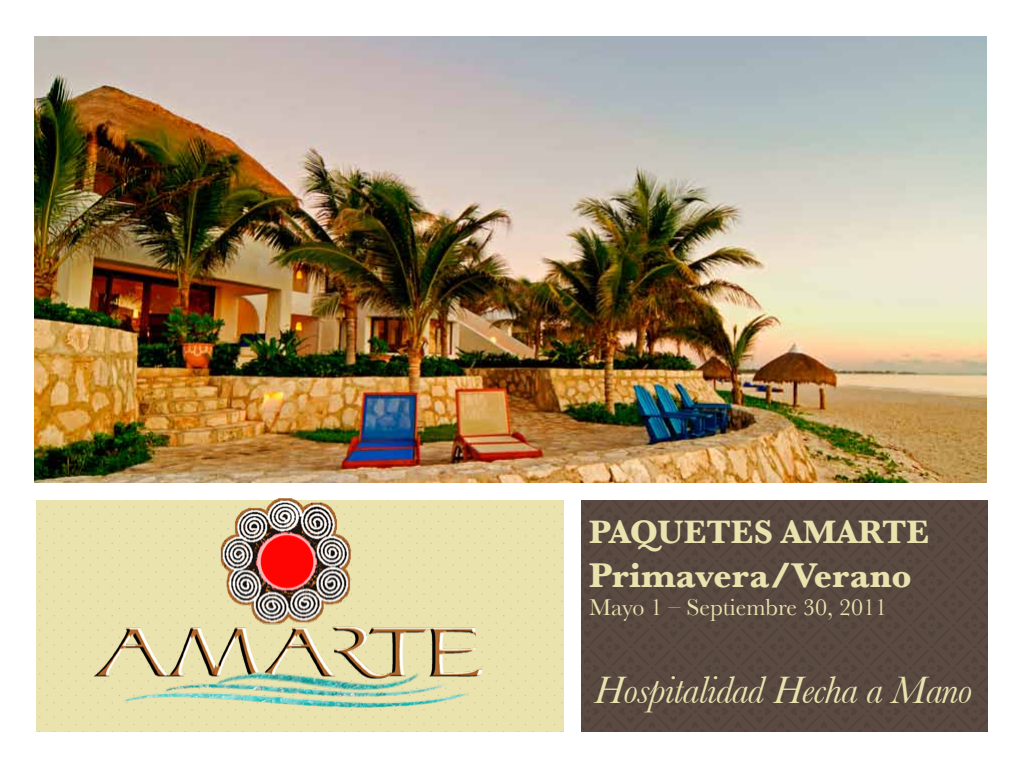
<style>
.page{position:relative;width:1024px;height:768px;background:#fff}
.page>*{position:absolute;margin:0;border:0;box-sizing:border-box;transform-origin:0 0}
.t1{font:italic 40px "Baskerville";letter-spacing:-.02em;color:#eae3ae}
.t2{font:700 36px "Baskerville";color:#eae3ae}
.t3{font:700 34px "Baskerville";color:#eae3ae}
.t4{font:24px "Baskerville";color:#eae3ae}
</style>
<div class="page">
<div style="left:36px;top:500px;width:527px;height:232px;background:#eae3ae"></div>
<div style="left:581px;top:500px;width:407px;height:232px;background:#5a4a42"></div>
<img style="left:35px;top:36px;width:952px;height:446px">
<img style="left:94px;top:499px;width:387px;height:219px">
<h3 class="t3" style="left:589px;top:512px;width:342px">PAQUETES AMARTE</h3>
<h2 class="t2" style="left:589px;top:554px;width:324px">Primavera/Verano</h2>
<p class="t4" style="left:589px;top:593px;width:300px">Mayo 1 – Septiembre 30, 2011</p>
<h1 class="t1" style="left:594px;top:667px;width:380px">Hospitalidad Hecha a Mano</h1>
</div>
